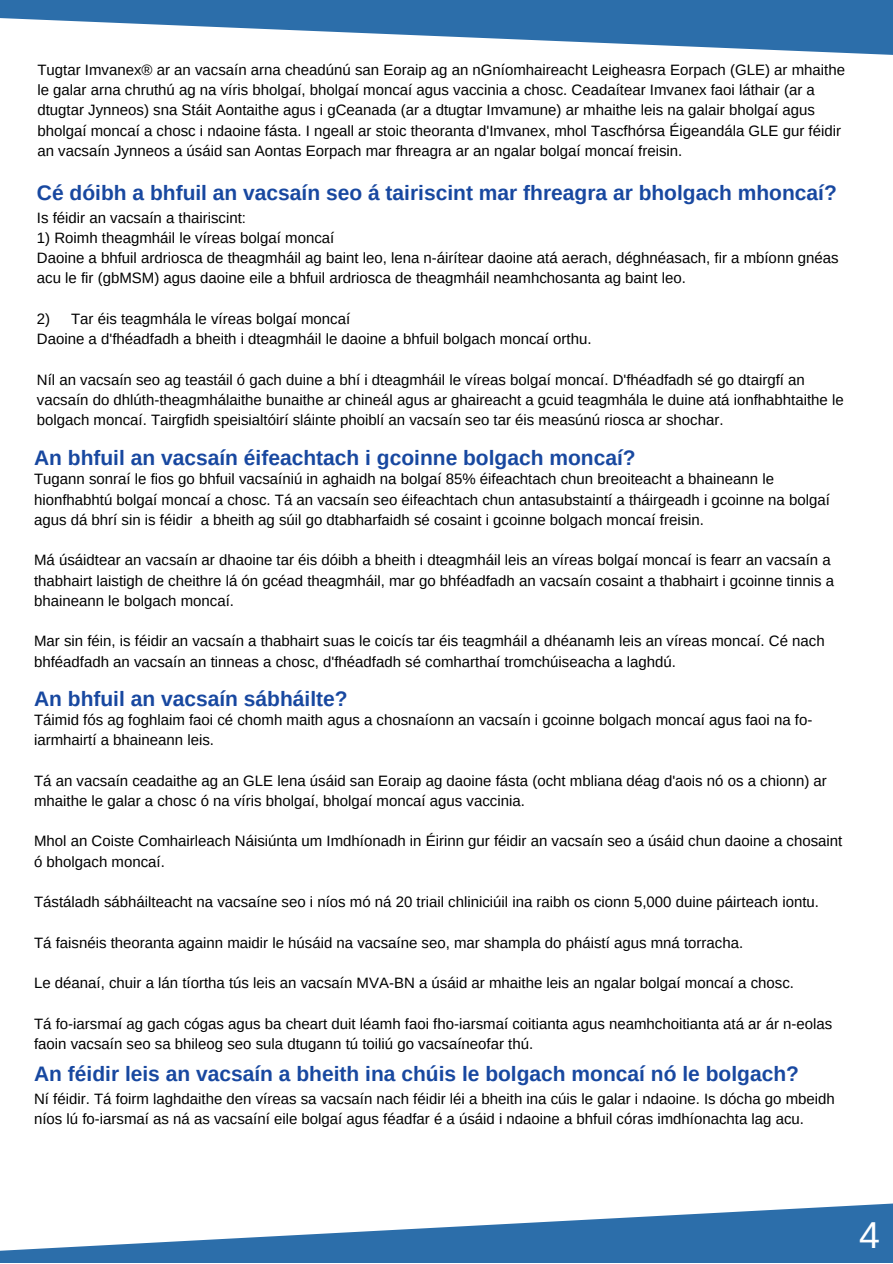
<style>
.page{position:relative;width:893px;height:1264px;background:#fff}
.page>*{position:absolute;margin:0;border:0;box-sizing:border-box;transform-origin:0 0}
.t1{font:37.5px "Arimo";color:#fff}
.t2{font:700 21px "Arimo";color:#1848a0}
.t3{font:15px/20.2px "Arimo";color:#000}
</style>
<div class="page">
<svg style="left:0;top:0;width:892px;height:55px;fill:#2c6eaa"></svg>
<svg style="left:0;top:1203px;width:892px;height:59px;fill:#2c6eaa"></svg>
<p class="t3" style="left:37px;top:60px;width:809px">Tugtar Imvanex® ar an vacsaín arna cheadúnú san Eoraip ag an nGníomhaireacht Leigheasra Eorpach (GLE) ar mhaithe le galar arna chruthú ag na víris bholgaí, bholgaí moncaí agus vaccinia a chosc. Ceadaítear Imvanex faoi láthair (ar a dtugtar Jynneos) sna Stáit Aontaithe agus i gCeanada (ar a dtugtar Imvamune) ar mhaithe leis na galair bholgaí agus bholgaí moncaí a chosc i ndaoine fásta. I ngeall ar stoic theoranta d'Imvanex, mhol Tascfhórsa Éigeandála GLE gur féidir an vacsaín Jynneos a úsáid san Aontas Eorpach mar fhreagra ar an ngalar bolgaí moncaí freisin.</p>
<h2 class="t2" style="left:37px;top:180px;width:801px">Cé dóibh a bhfuil an vacsaín seo á tairiscint mar fhreagra ar bholgach mhoncaí?</h2>
<p class="t3" style="left:37px;top:207px;width:210px">Is féidir an vacsaín a thairiscint:</p>
<p class="t3" style="left:37px;top:227px;width:803px">1) Roimh theagmháil le víreas bolgaí moncaí<br>Daoine a bhfuil ardriosca de theagmháil ag baint leo, lena n-áirítear daoine atá aerach, déghnéasach, fir a mbíonn gnéas acu le fir (gbMSM) agus daoine eile a bhfuil ardriosca de theagmháil neamhchosanta ag baint leo.</p>
<p class="t3" style="left:37px;top:308px;width:556px">2) Tar éis teagmhála le víreas bolgaí moncaí<br>Daoine a d'fhéadfadh a bheith i dteagmháil le daoine a bhfuil bolgach moncaí orthu.</p>
<p class="t3" style="left:37px;top:369px;width:808px">Níl an vacsaín seo ag teastáil ó gach duine a bhí i dteagmháil le víreas bolgaí moncaí. D'fhéadfadh sé go dtairgfí an vacsaín do dhlúth-theagmhálaithe bunaithe ar chineál agus ar ghaireacht a gcuid teagmhála le duine atá ionfhabhtaithe le bolgach moncaí. Tairgfidh speisialtóirí sláinte phoiblí an vacsaín seo tar éis measúnú riosca ar shochar.</p>
<h2 class="t2" style="left:34px;top:446px;width:603px">An bhfuil an vacsaín éifeachtach i gcoinne bolgach moncaí?</h2>
<p class="t3" style="left:34px;top:469px;width:797px">Tugann sonraí le fios go bhfuil vacsaíniú in aghaidh na bolgaí 85% éifeachtach chun breoiteacht a bhaineann le hionfhabhtú bolgaí moncaí a chosc. Tá an vacsaín seo éifeachtach chun antasubstaintí a tháirgeadh i gcoinne na bolgaí agus dá bhrí sin is féidir a bheith ag súil go dtabharfaidh sé cosaint i gcoinne bolgach moncaí freisin.</p>
<p class="t3" style="left:34px;top:550px;width:801px">Má úsáidtear an vacsaín ar dhaoine tar éis dóibh a bheith i dteagmháil leis an víreas bolgaí moncaí is fearr an vacsaín a thabhairt laistigh de cheithre lá ón gcéad theagmháil, mar go bhféadfadh an vacsaín cosaint a thabhairt i gcoinne tinnis a bhaineann le bolgach moncaí.</p>
<p class="t3" style="left:34px;top:631px;width:792px">Mar sin féin, is féidir an vacsaín a thabhairt suas le coicís tar éis teagmháil a dhéanamh leis an víreas moncaí. Cé nach bhféadfadh an vacsaín an tinneas a chosc, d'fhéadfadh sé comharthaí tromchúiseacha a laghdú.</p>
<h2 class="t2" style="left:34px;top:687px;width:315px">An bhfuil an vacsaín sábháilte?</h2>
<p class="t3" style="left:34px;top:709px;width:779px">Táimid fós ag foghlaim faoi cé chomh maith agus a chosnaíonn an vacsaín i gcoinne bolgach moncaí agus faoi na fo&shy;iarmhairtí a bhaineann leis.</p>
<p class="t3" style="left:34px;top:770px;width:794px">Tá an vacsaín ceadaithe ag an GLE lena úsáid san Eoraip ag daoine fásta (ocht mbliana déag d'aois nó os a chionn) ar mhaithe le galar a chosc ó na víris bholgaí, bholgaí moncaí agus vaccinia.</p>
<p class="t3" style="left:34px;top:831px;width:809px">Mhol an Coiste Comhairleach Náisiúnta um Imdhíonadh in Éirinn gur féidir an vacsaín seo a úsáid chun daoine a chosaint ó bholgach moncaí.</p>
<p class="t3" style="left:34px;top:891px;width:786px">Tástáladh sábháilteacht na vacsaíne seo i níos mó ná 20 triail chliniciúil ina raibh os cionn 5,000 duine páirteach iontu.</p>
<p class="t3" style="left:34px;top:932px;width:710px">Tá faisnéis theoranta againn maidir le húsáid na vacsaíne seo, mar shampla do pháistí agus mná torracha.</p>
<p class="t3" style="left:34px;top:972px;width:761px">Le déanaí, chuir a lán tíortha tús leis an vacsaín MVA-BN a úsáid ar mhaithe leis an ngalar bolgaí moncaí a chosc.</p>
<p class="t3" style="left:34px;top:1013px;width:799px">Tá fo-iarsmaí ag gach cógas agus ba cheart duit léamh faoi fho-iarsmaí coitianta agus neamhchoitianta atá ar ár n-eolas faoin vacsaín seo sa bhileog seo sula dtugann tú toiliú go vacsaíneofar thú.</p>
<h2 class="t2" style="left:34px;top:1061px;width:766px">An féidir leis an vacsaín a bheith ina chúis le bolgach moncaí nó le bolgach?</h2>
<p class="t3" style="left:34px;top:1088px;width:802px">Ní féidir. Tá foirm laghdaithe den víreas sa vacsaín nach féidir léi a bheith ina cúis le galar i ndaoine. Is dócha go mbeidh níos lú fo-iarsmaí as ná as vacsaíní eile bolgaí agus féadfar é a úsáid i ndaoine a bhfuil córas imdhíonachta lag acu.</p>
<h1 class="t1" style="left:859px;top:1214px;width:22px">4</h1>
</div>
